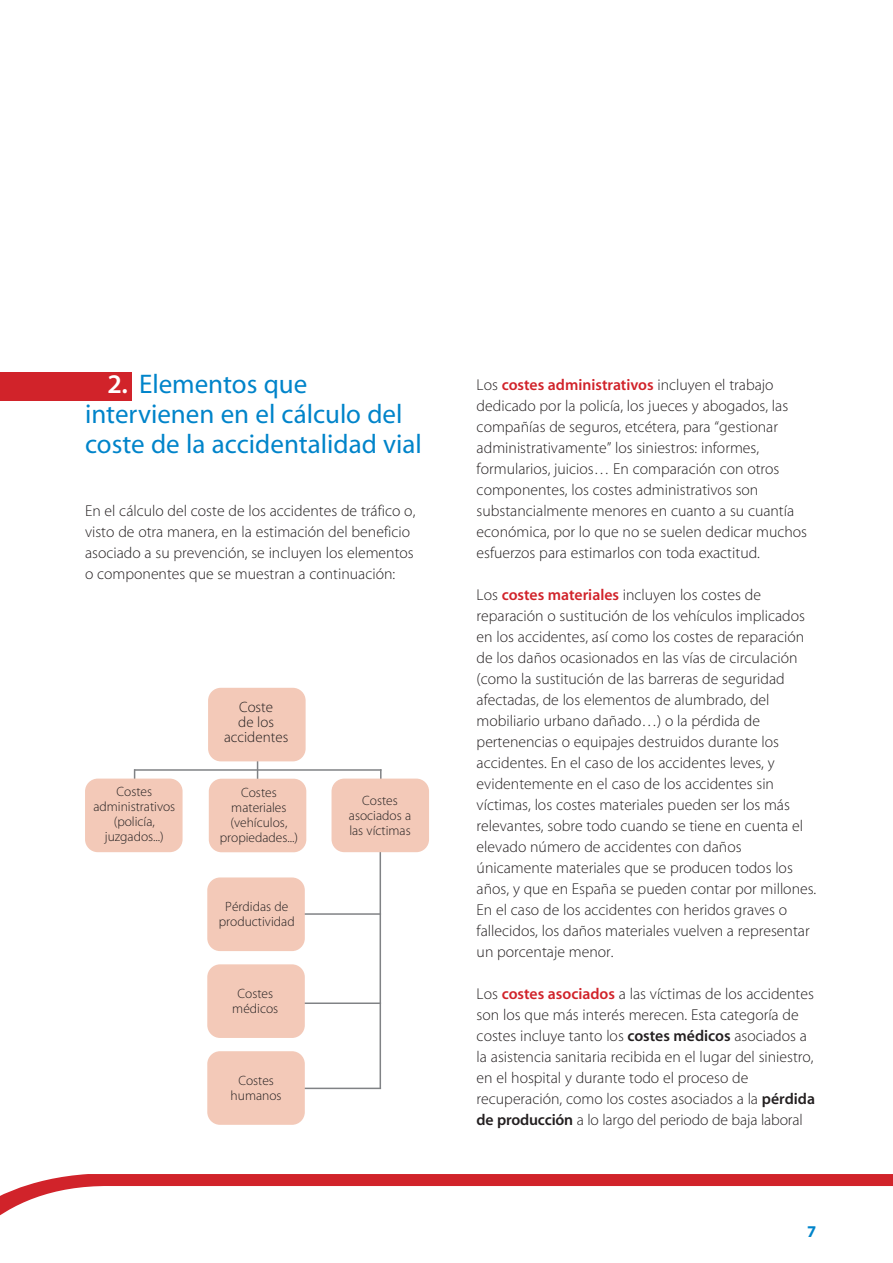
<style>
.page{position:relative;width:893px;height:1263px;background:#fff}
.page>*{position:absolute;margin:0;border:0;box-sizing:border-box;transform-origin:0 0}
.t1{font:27px/30px "Myriad MM.400.wt.600.wd";color:#0084ca}
.t2{font:700 16.5px "Myriad";color:#0084ca}
.t3{font:300 15.75px/21px "Myriad 600";color:#231f20}
.t4{font:15.75px "Myriad MM.565.wt.600.wd";color:#d1232a}
.t5{font:300 15px/15px "Myriad 600";color:#231f20;text-align:center}
.t6{font:300 13.5px/15px "Myriad 600";color:#231f20;text-align:center}
.s1{font-family:"Myriad MM.565.wt.600.wd";color:#fff}
.s2{font-family:"Myriad 600";font-weight:300;color:#231f20}
.s3{font-family:"Myriad MM.565.wt.600.wd";font-weight:400;color:#d1232a}
.s4{font-family:"Myriad MM.565.wt.600.wd";font-weight:400}
</style>
<div class="page">
<svg style="left:0;top:687px;width:893px;height:529px"></svg>
<hr style="left:134px;top:769px;width:247px;height:2px;background:#808285">
<hr style="left:298px;top:913px;width:83px;height:2px;background:#808285">
<hr style="left:298px;top:1002px;width:83px;height:2px;background:#808285">
<hr style="left:298px;top:1087px;width:83px;height:2px;background:#808285">
<hr style="left:257px;top:753px;width:1px;height:32px;background:#808285">
<div style="left:208px;top:688px;width:98px;height:73px;background:#f3c9b8;border-radius:13px"></div>
<svg style="left:380px;top:769px;width:2px;height:9px"></svg>
<div style="left:209px;top:779px;width:97px;height:73px;background:#f3c9b8;border-radius:13px"></div>
<div style="left:85px;top:778px;width:98px;height:74px;background:#f3c9b8;border-radius:13px"></div>
<hr style="left:380px;top:843px;width:1px;height:246px;background:#808285">
<div style="left:332px;top:778px;width:97px;height:74px;background:#f3c9b8;border-radius:13px"></div>
<div style="left:207px;top:964px;width:98px;height:74px;background:#f3c9b8;border-radius:13px"></div>
<div style="left:207px;top:877px;width:98px;height:74px;background:#f3c9b8;border-radius:13px"></div>
<div style="left:207px;top:1051px;width:98px;height:74px;background:#f3c9b8;border-radius:13px"></div>
<div style="left:0;top:372px;width:132px;height:29px;background:#d1232a"></div>
<h1 class="t1" style="left:85px;top:372px;width:338px;text-indent:22px"><span class="s1">2.</span> Elementos que intervienen en el cálculo del coste de la accidentalidad vial</h1>
<p class="t3" style="left:85px;top:501px;width:332px">En el cálculo del coste de los accidentes de tráfico o, visto de otra manera, en la estimación del beneficio asociado a su prevención, se incluyen los elementos o componentes que se muestran a continuación:</p>
<p class="t5" style="left:224px;top:700px;width:66px">Coste<br>de los accidentes</p>
<p class="t6" style="left:93px;top:785px;width:84px">Costes administrativos (policía, juzgados...)</p>
<p class="t6" style="left:220px;top:785px;width:80px">Costes materiales (vehículos, propiedades...)</p>
<p class="t6" style="left:349px;top:794px;width:64px">Costes asociados a las víctimas</p>
<p class="t6" style="left:219px;top:899px;width:77px">Pérdidas de productividad</p>
<p class="t6" style="left:232px;top:987px;width:47px">Costes médicos</p>
<p class="t6" style="left:231px;top:1074px;width:53px">Costes humanos</p>
<p class="t4" style="left:477px;top:379px;width:298px"><span class="s2">Los</span> costes administrativos <span class="s2">incluyen el trabajo</span></p>
<p class="t3" style="left:477px;top:396px;width:332px">dedicado por la policía, los jueces y abogados, las compañías de seguros, etcétera, para “gestionar administrativamente” los siniestros: informes, formularios, juicios… En comparación con otros componentes, los costes administrativos son substancialmente menores en cuanto a su cuantía económica, por lo que no se suelen dedicar muchos esfuerzos para estimarlos con toda exactitud.</p>
<p class="t3" style="left:477px;top:585px;width:341px">Los <span class="s3">costes materiales</span> incluyen los costes de reparación o sustitución de los vehículos implicados en los accidentes, así como los costes de reparación de los daños ocasionados en las vías de circulación (como la sustitución de las barreras de seguridad afectadas, de los elementos de alumbrado, del mobiliario urbano dañado…) o la pérdida de pertenencias o equipajes destruidos durante los accidentes. En el caso de los accidentes leves, y evidentemente en el caso de los accidentes sin víctimas, los costes materiales pueden ser los más relevantes, sobre todo cuando se tiene en cuenta el elevado número de accidentes con daños únicamente materiales que se producen todos los años, y que en España se pueden contar por millones.<br>En el caso de los accidentes con heridos graves o fallecidos, los daños materiales vuelven a representar un porcentaje menor.</p>
<p class="t3" style="left:477px;top:984px;width:340px">Los <span class="s3">costes asociados</span> a las víctimas de los accidentes son los que más interés merecen. Esta categoría de costes incluye tanto los <span class="s4">costes médicos</span> asociados a la asistencia sanitaria recibida en el lugar del siniestro, en el hospital y durante todo el proceso de recuperación, como los costes asociados a la <span class="s4">pérdida de producción</span> a lo largo del periodo de baja laboral</p>
<p class="t2" style="left:807px;top:1226px;width:11px">7</p>
</div>
